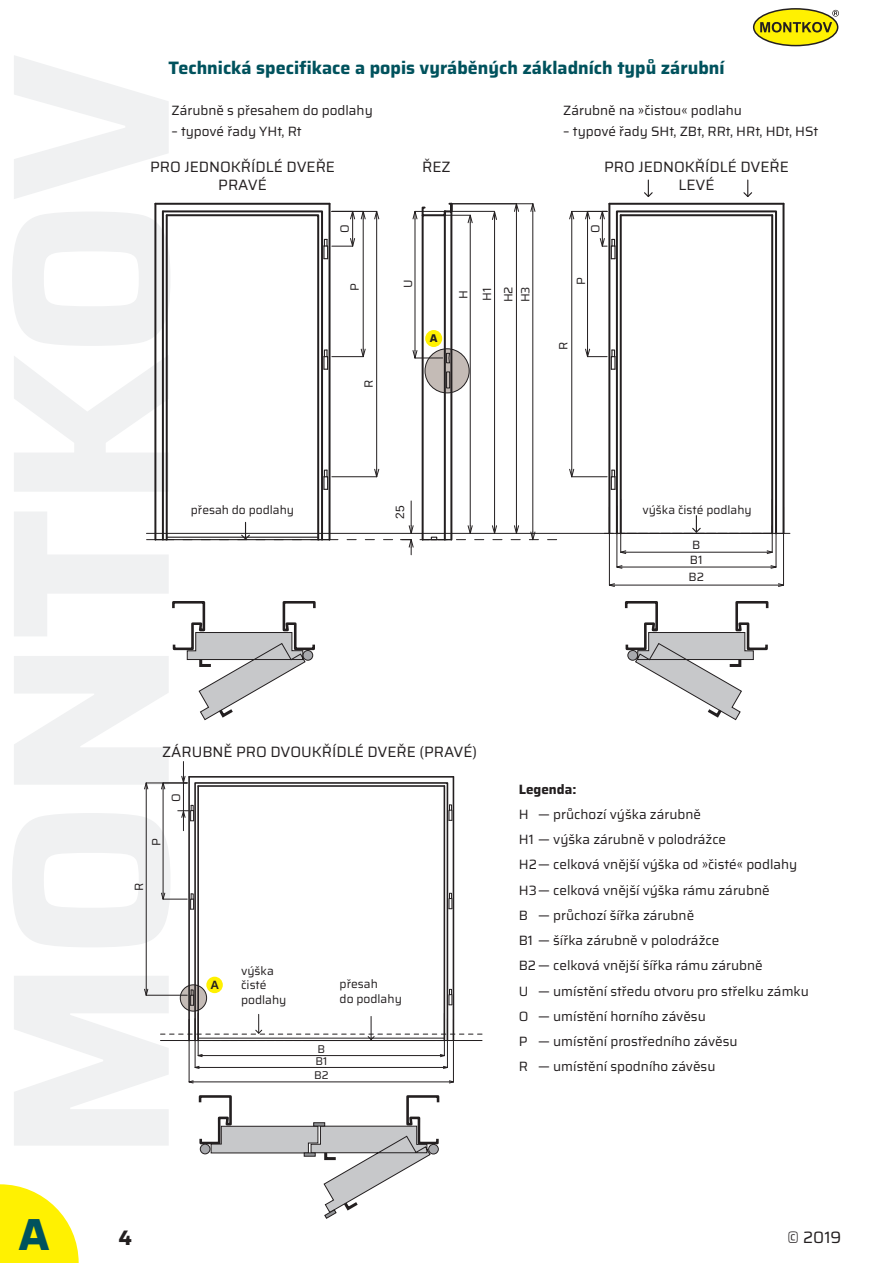
<style>
.page{position:relative;width:893px;height:1263px;background:#fff}
.page>*{position:absolute;margin:0;border:0;box-sizing:border-box;transform-origin:0 0}
.t1{font:700 45px "Saira";color:#00525d}
.t2{font:700 21px "Saira";color:#231f20}
.Nadpis_velký_na_stře{font:700 18px "Saira";color:#00525d}
.t3{font:16.5px "Saira";color:#231f20}
.t4{font:15px "Saira";color:#231f20}
.t5{font:13.5px "Saira";color:#231f20}
.t6{font:700 13.5px "Saira";color:#231f20}
.t7{font:12px/14.4px "Saira";color:#231f20}
.t8{font:12px "Liberation Sans";color:#231f20}
.t9{font:700 12px "Liberation Sans";color:#231f20}
.t10{font:11.25px "Saira";color:#231f20}
.t11{font:700 11.25px "Saira";color:#231f20}
</style>
<div class="page">
<div style="left:754px;top:9px;width:84px;height:37px;background:#fff101;border-radius:50%"></div>
<div style="left:753px;top:8px;width:85px;height:38px;border:2px solid #231f20;border-radius:50%"></div>
<svg style="left:760px;top:10px;width:79px;height:22px"></svg>
<svg style="left:0;top:1184px;width:79px;height:79px"></svg>
<svg style="left:12px;top:55px;width:159px;height:1090px;fill:#f0f1f2"></svg>
<svg style="left:644px;top:180px;width:9px;height:17px"></svg>
<svg style="left:743px;top:180px;width:10px;height:17px"></svg>
<svg style="left:147px;top:201px;width:410px;height:354px"></svg>
<svg style="left:615px;top:210px;width:162px;height:325px"></svg>
<hr style="left:782px;top:204px;width:2px;height:329px;background:#231f20">
<hr style="left:609px;top:203px;width:174px;height:2px;background:#231f20">
<hr style="left:608px;top:204px;width:2px;height:329px;background:#231f20">
<hr style="left:587px;top:219px;width:1px;height:130px;background:#231f20">
<hr style="left:571px;top:219px;width:1px;height:250px;background:#231f20">
<hr style="left:572px;top:476px;width:35px;height:1px;background:#231f20">
<hr style="left:572px;top:211px;width:35px;height:1px;background:#231f20">
<svg style="left:569px;top:210px;width:6px;height:10px"></svg>
<svg style="left:569px;top:468px;width:6px;height:10px"></svg>
<svg style="left:610px;top:469px;width:6px;height:21px"></svg>
<svg style="left:585px;top:348px;width:31px;height:22px"></svg>
<svg style="left:585px;top:209px;width:31px;height:51px"></svg>
<hr style="left:626px;top:552px;width:141px;height:1px;background:#231f20">
<hr style="left:772px;top:499px;width:1px;height:53px;background:#231f20">
<hr style="left:620px;top:499px;width:1px;height:53px;background:#231f20">
<svg style="left:620px;top:550px;width:7px;height:4px"></svg>
<svg style="left:766px;top:550px;width:7px;height:4px"></svg>
<hr style="left:622px;top:567px;width:149px;height:1px;background:#231f20">
<hr style="left:776px;top:506px;width:1px;height:61px;background:#231f20">
<hr style="left:616px;top:506px;width:1px;height:61px;background:#231f20">
<svg style="left:616px;top:565px;width:7px;height:4px"></svg>
<svg style="left:770px;top:565px;width:7px;height:4px"></svg>
<hr style="left:614px;top:585px;width:164px;height:1px;background:#231f20">
<hr style="left:783px;top:507px;width:1px;height:78px;background:#231f20">
<hr style="left:609px;top:507px;width:1px;height:78px;background:#231f20">
<svg style="left:608px;top:583px;width:7px;height:4px"></svg>
<svg style="left:777px;top:583px;width:7px;height:4px"></svg>
<svg style="left:604px;top:516px;width:179px;height:17px"></svg>
<hr style="left:146px;top:533px;width:644px;height:1px;background:#231f20">
<svg style="left:180px;top:985px;width:27px;height:26px"></svg>
<div style="left:180px;top:984px;width:27px;height:27px;border:1px solid #231f20;border-radius:50%"></div>
<svg style="left:193px;top:782px;width:256px;height:260px"></svg>
<hr style="left:453px;top:777px;width:1px;height:263px;background:#231f20">
<hr style="left:189px;top:776px;width:264px;height:2px;background:#231f20">
<hr style="left:188px;top:777px;width:2px;height:263px;background:#231f20">
<hr style="left:163px;top:789px;width:1px;height:104px;background:#231f20">
<hr style="left:146px;top:789px;width:1px;height:200px;background:#231f20">
<hr style="left:146px;top:995px;width:41px;height:1px;background:#231f20">
<hr style="left:146px;top:783px;width:41px;height:1px;background:#231f20">
<svg style="left:144px;top:781px;width:5px;height:9px"></svg>
<svg style="left:144px;top:988px;width:5px;height:9px"></svg>
<svg style="left:190px;top:989px;width:4px;height:17px"></svg>
<svg style="left:161px;top:892px;width:33px;height:18px"></svg>
<svg style="left:161px;top:761px;width:33px;height:70px"></svg>
<hr style="left:202px;top:1055px;width:238px;height:1px;background:#231f20">
<hr style="left:444px;top:1013px;width:1px;height:43px;background:#231f20">
<hr style="left:198px;top:1013px;width:1px;height:43px;background:#231f20">
<svg style="left:197px;top:1054px;width:6px;height:3px"></svg>
<svg style="left:440px;top:1054px;width:7px;height:3px"></svg>
<hr style="left:199px;top:1067px;width:244px;height:1px;background:#231f20">
<hr style="left:447px;top:1018px;width:1px;height:49px;background:#231f20">
<hr style="left:195px;top:1018px;width:1px;height:49px;background:#231f20">
<svg style="left:194px;top:1065px;width:6px;height:4px"></svg>
<svg style="left:443px;top:1065px;width:5px;height:4px"></svg>
<hr style="left:193px;top:1081px;width:256px;height:1px;background:#231f20">
<hr style="left:453px;top:1019px;width:1px;height:63px;background:#231f20">
<hr style="left:189px;top:1019px;width:1px;height:63px;background:#231f20">
<svg style="left:188px;top:1080px;width:6px;height:4px"></svg>
<svg style="left:449px;top:1080px;width:5px;height:4px"></svg>
<svg style="left:160px;top:1014px;width:322px;height:27px"></svg>
<hr style="left:198px;top:1040px;width:246px;height:1px;background:#231f20">
<div style="left:206px;top:977px;width:17px;height:16px;background:#fff101;border-radius:50%"></div>
<svg style="left:448px;top:804px;width:4px;height:17px"></svg>
<svg style="left:448px;top:892px;width:4px;height:17px"></svg>
<svg style="left:448px;top:988px;width:4px;height:18px"></svg>
<hr style="left:198px;top:1038px;width:246px;height:1px;background:#231f20">
<svg style="left:172px;top:601px;width:144px;height:120px"></svg>
<svg style="left:624px;top:601px;width:145px;height:120px"></svg>
<svg style="left:198px;top:1095px;width:242px;height:124px"></svg>
<p class="Nadpis_velký_na_stře" style="left:168px;top:54px;width:558px">Technická specifikace a popis vyráběných základních typů zárubní</p>
<p class="t5" style="left:171px;top:100px;width:203px">Zárubně s přesahem do podlahy</p>
<p class="t5" style="left:171px;top:121px;width:132px">– typové řady YHt, Rt</p>
<p class="t5" style="left:563px;top:100px;width:180px">Zárubně na »čistou« podlahu</p>
<p class="t5" style="left:563px;top:121px;width:257px">– typové řady SHt, ZBt, RRt, HRt, HDt, HSt</p>
<p class="t4" style="left:150px;top:155px;width:186px">PRO JEDNOKŘÍDLÉ DVEŘE</p>
<p class="t4" style="left:218px;top:173px;width:50px">PRAVÉ</p>
<p class="t4" style="left:422px;top:155px;width:30px">ŘEZ</p>
<p class="t4" style="left:604px;top:155px;width:186px">PRO JEDNOKŘÍDLÉ DVEŘE</p>
<p class="t4" style="left:678px;top:173px;width:38px">LEVÉ</p>
<p class="t7" style="left:337px;top:233px;width:10px;rotate:-90deg">O</p>
<p class="t7" style="left:588px;top:233px;width:10px;rotate:-90deg">O</p>
<p class="t7" style="left:347px;top:291px;width:9px;rotate:-90deg">P</p>
<p class="t7" style="left:401px;top:288px;width:10px;rotate:-90deg">U</p>
<p class="t7" style="left:456px;top:299px;width:10px;rotate:-90deg">H</p>
<p class="t7" style="left:480px;top:301px;width:15px;rotate:-90deg">H1</p>
<p class="t7" style="left:501px;top:302px;width:18px;rotate:-90deg">H2</p>
<p class="t7" style="left:518px;top:302px;width:18px;rotate:-90deg">H3</p>
<p class="t7" style="left:573px;top:285px;width:9px;rotate:-90deg">P</p>
<p class="t11" style="left:430px;top:330px;width:9px">A</p>
<p class="t7" style="left:556px;top:350px;width:10px;rotate:-90deg">R</p>
<p class="t7" style="left:361px;top:388px;width:10px;rotate:-90deg">R</p>
<p class="t7" style="left:191px;top:502px;width:105px">přesah do podlahy</p>
<p class="t7" style="left:642px;top:502px;width:111px">výška čisté podlahy</p>
<p class="t8" style="left:392px;top:519px;width:15px;rotate:-90deg">25</p>
<p class="t7" style="left:692px;top:537px;width:10px">B</p>
<p class="t7" style="left:690px;top:553px;width:14px">B1</p>
<p class="t7" style="left:688px;top:570px;width:17px">B2</p>
<p class="t4" style="left:162px;top:740px;width:317px">ZÁRUBNĚ PRO DVOUKŘÍDLÉ DVEŘE (PRAVÉ)</p>
<p class="t7" style="left:169px;top:802px;width:10px;rotate:-90deg">O</p>
<p class="t7" style="left:149px;top:846px;width:9px;rotate:-90deg">P</p>
<p class="t7" style="left:131px;top:891px;width:10px;rotate:-90deg">R</p>
<p class="t9" style="left:210px;top:976px;width:10px">A</p>
<p class="t7" style="left:241px;top:963px;width:34px">výška</p>
<p class="t7" style="left:241px;top:978px;width:27px">čisté</p>
<p class="t7" style="left:241px;top:992px;width:47px">podlahy</p>
<p class="t7" style="left:340px;top:977px;width:64px">přesah<br>do podlahy</p>
<p class="t10" style="left:317px;top:1040px;width:9px">B</p>
<p class="t10" style="left:315px;top:1053px;width:13px">B1</p>
<p class="t10" style="left:314px;top:1067px;width:16px">B2</p>
<p class="t6" style="left:519px;top:778px;width:59px">Legenda:</p>
<p class="t5" style="left:519px;top:804px;width:184px">H — průchozí výška zárubně</p>
<p class="t5" style="left:519px;top:829px;width:209px">H1 — výška zárubně v polodrážce</p>
<p class="t5" style="left:519px;top:854px;width:280px">H2— celková vnější výška od »čisté« podlahy</p>
<p class="t5" style="left:519px;top:880px;width:252px">H3— celková vnější výška rámu zárubně</p>
<p class="t5" style="left:519px;top:905px;width:177px">B — průchozí šířka zárubně</p>
<p class="t5" style="left:519px;top:930px;width:202px">B1 — šířka zárubně v polodrážce</p>
<p class="t5" style="left:519px;top:955px;width:246px">B2 — celková vnější šířka rámu zárubně</p>
<p class="t5" style="left:519px;top:981px;width:292px">U — umístění středu otvoru pro střelku zámku</p>
<p class="t5" style="left:519px;top:1006px;width:189px">O — umístění horního závěsu</p>
<p class="t5" style="left:519px;top:1031px;width:220px">P — umístění prostředního závěsu</p>
<p class="t5" style="left:519px;top:1056px;width:198px">R — umístění spodního závěsu</p>
<h1 class="t1" style="left:18px;top:1199px;width:33px">A</h1>
<h2 class="t2" style="left:119px;top:1221px;width:15px">4</h2>
<p class="t3" style="left:787px;top:1225px;width:56px">© 2019</p>
</div>
